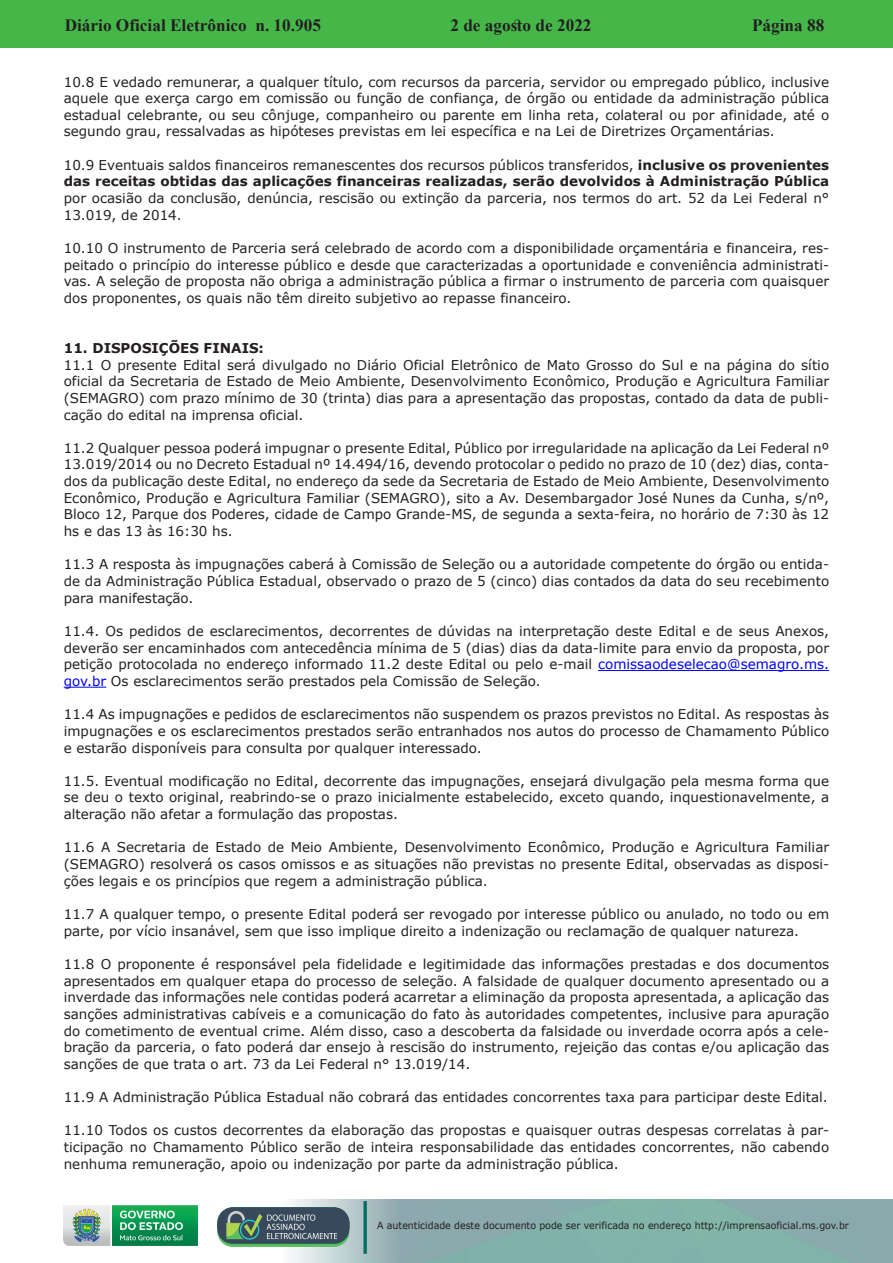
<style>
.page{position:relative;width:893px;height:1263px;background:#fff}
.page>*{position:absolute;margin:0;border:0;box-sizing:border-box;transform-origin:0 0}
.t1{font:700 17.25px "Times New Roman";color:#231f20}
.t2{font:13.5px/16.6px "Verdana";color:#231f20;text-align:justify}
.t3{font:700 13.5px/16.6px "Verdana";color:#231f20}
.t4{font:9.9px "Verdana";color:#231f20;scale:.95 1}
.s1{font-weight:400}
.s2{color:#00f}
</style>
<div class="page">
<div style="left:0;top:0;width:893px;height:48px;background:#45b749"></div>
<img style="left:63px;top:1199px;width:830px;height:64px">
<img style="left:364px;top:1202px;width:2px;height:51px">
<img style="left:218px;top:1207px;width:132px;height:39px">
<img style="left:64px;top:1205px;width:134px;height:41px">
<hr style="left:598px;top:670px;width:231px;height:1px;background:#00f">
<hr style="left:64px;top:687px;width:42px;height:1px;background:#00f">
<p class="t1" style="left:65px;top:13px;width:258px">Diário Oficial Eletrônico n. 10.905</p>
<p class="t1" style="left:450px;top:13px;width:143px">2 de agosto de 2022</p>
<p class="t1" style="left:752px;top:13px;width:74px">Página 88</p>
<p class="t2" style="left:64px;top:73px;width:767px">10.8 E vedado remunerar, a qualquer título, com recursos da parceria, servidor ou empregado público, inclusive aquele que exerça cargo em comissão ou função de confiança, de órgão ou entidade da administração pública estadual celebrante, ou seu cônjuge, companheiro ou parente em linha reta, colateral ou por afinidade, até o segundo grau, ressalvadas as hipóteses previstas em lei específica e na Lei de Diretrizes Orçamentárias.</p>
<p class="t3" style="left:64px;top:156px;width:767px"><span class="s1">10.9 Eventuais saldos financeiros remanescentes dos recursos públicos transferidos,</span> inclusive os provenientes das receitas obtidas das aplicações financeiras realizadas, serão devolvidos à Administração Pública</p>
<p class="t2" style="left:64px;top:190px;width:767px">por ocasião da conclusão, denúncia, rescisão ou extinção da parceria, nos termos do art. 52 da Lei Federal n°<br>13.019, de 2014.</p>
<p class="t2" style="left:64px;top:240px;width:767px">10.10 O instrumento de Parceria será celebrado de acordo com a disponibilidade orçamentária e financeira, res&shy;peitado o princípio do interesse público e desde que caracterizadas a oportunidade e conveniência administrati&shy;vas. A seleção de proposta não obriga a administração pública a firmar o instrumento de parceria com quaisquer dos proponentes, os quais não têm direito subjetivo ao repasse financeiro.</p>
<p class="t3" style="left:64px;top:339px;width:202px">11. DISPOSIÇÕES FINAIS:</p>
<p class="t2" style="left:64px;top:356px;width:767px">11.1 O presente Edital será divulgado no Diário Oficial Eletrônico de Mato Grosso do Sul e na página do sítio oficial da Secretaria de Estado de Meio Ambiente, Desenvolvimento Econômico, Produção e Agricultura Familiar (SEMAGRO) com prazo mínimo de 30 (trinta) dias para a apresentação das propostas, contado da data de publi&shy;cação do edital na imprensa oficial.</p>
<p class="t2" style="left:64px;top:439px;width:767px">11.2 Qualquer pessoa poderá impugnar o presente Edital, Público por irregularidade na aplicação da Lei Federal nº 13.019/2014 ou no Decreto Estadual nº 14.494/16, devendo protocolar o pedido no prazo de 10 (dez) dias, conta&shy;dos da publicação deste Edital, no endereço da sede da Secretaria de Estado de Meio Ambiente, Desenvolvimento Econômico, Produção e Agricultura Familiar (SEMAGRO), sito a Av. Desembargador José Nunes da Cunha, s/nº, Bloco 12, Parque dos Poderes, cidade de Campo Grande-MS, de segunda a sexta-feira, no horário de 7:30 às 12 hs e das 13 às 16:30 hs.</p>
<p class="t2" style="left:64px;top:556px;width:767px">11.3 A resposta às impugnações caberá à Comissão de Seleção ou a autoridade competente do órgão ou entida&shy;de da Administração Pública Estadual, observado o prazo de 5 (cinco) dias contados da data do seu recebimento para manifestação.</p>
<p class="t2" style="left:64px;top:623px;width:767px">11.4. Os pedidos de esclarecimentos, decorrentes de dúvidas na interpretação deste Edital e de seus Anexos, deverão ser encaminhados com antecedência mínima de 5 (dias) dias da data-limite para envio da proposta, por petição protocolada no endereço informado 11.2 deste Edital ou pelo e-mail <span class="s2">comissaodeselecao@semagro.ms. gov.br</span> Os esclarecimentos serão prestados pela Comissão de Seleção.</p>
<p class="t2" style="left:64px;top:706px;width:767px">11.4 As impugnações e pedidos de esclarecimentos não suspendem os prazos previstos no Edital. As respostas às impugnações e os esclarecimentos prestados serão entranhados nos autos do processo de Chamamento Público e estarão disponíveis para consulta por qualquer interessado.</p>
<p class="t2" style="left:64px;top:772px;width:767px">11.5. Eventual modificação no Edital, decorrente das impugnações, ensejará divulgação pela mesma forma que se deu o texto original, reabrindo-se o prazo inicialmente estabelecido, exceto quando, inquestionavelmente, a alteração não afetar a formulação das propostas.</p>
<p class="t2" style="left:64px;top:839px;width:767px">11.6 A Secretaria de Estado de Meio Ambiente, Desenvolvimento Econômico, Produção e Agricultura Familiar (SEMAGRO) resolverá os casos omissos e as situações não previstas no presente Edital, observadas as disposi&shy;ções legais e os princípios que regem a administração pública.</p>
<p class="t2" style="left:64px;top:906px;width:767px">11.7 A qualquer tempo, o presente Edital poderá ser revogado por interesse público ou anulado, no todo ou em parte, por vício insanável, sem que isso implique direito a indenização ou reclamação de qualquer natureza.</p>
<p class="t2" style="left:64px;top:955px;width:767px">11.8 O proponente é responsável pela fidelidade e legitimidade das informações prestadas e dos documentos apresentados em qualquer etapa do processo de seleção. A falsidade de qualquer documento apresentado ou a inverdade das informações nele contidas poderá acarretar a eliminação da proposta apresentada, a aplicação das sanções administrativas cabíveis e a comunicação do fato às autoridades competentes, inclusive para apuração do cometimento de eventual crime. Além disso, caso a descoberta da falsidade ou inverdade ocorra após a cele&shy;bração da parceria, o fato poderá dar ensejo à rescisão do instrumento, rejeição das contas e/ou aplicação das sanções de que trata o art. 73 da Lei Federal n° 13.019/14.</p>
<p class="t2" style="left:64px;top:1089px;width:766px">11.9 A Administração Pública Estadual não cobrará das entidades concorrentes taxa para participar deste Edital.</p>
<p class="t2" style="left:64px;top:1122px;width:767px">11.10 Todos os custos decorrentes da elaboração das propostas e quaisquer outras despesas correlatas à par&shy;ticipação no Chamamento Público serão de inteira responsabilidade das entidades concorrentes, não cabendo nenhuma remuneração, apoio ou indenização por parte da administração pública.</p>
<p class="t4" style="left:377px;top:1219px;width:498px">A autenticidade deste documento pode ser verificada no endereço http://imprensaoficial.ms.gov.br</p>
</div>
